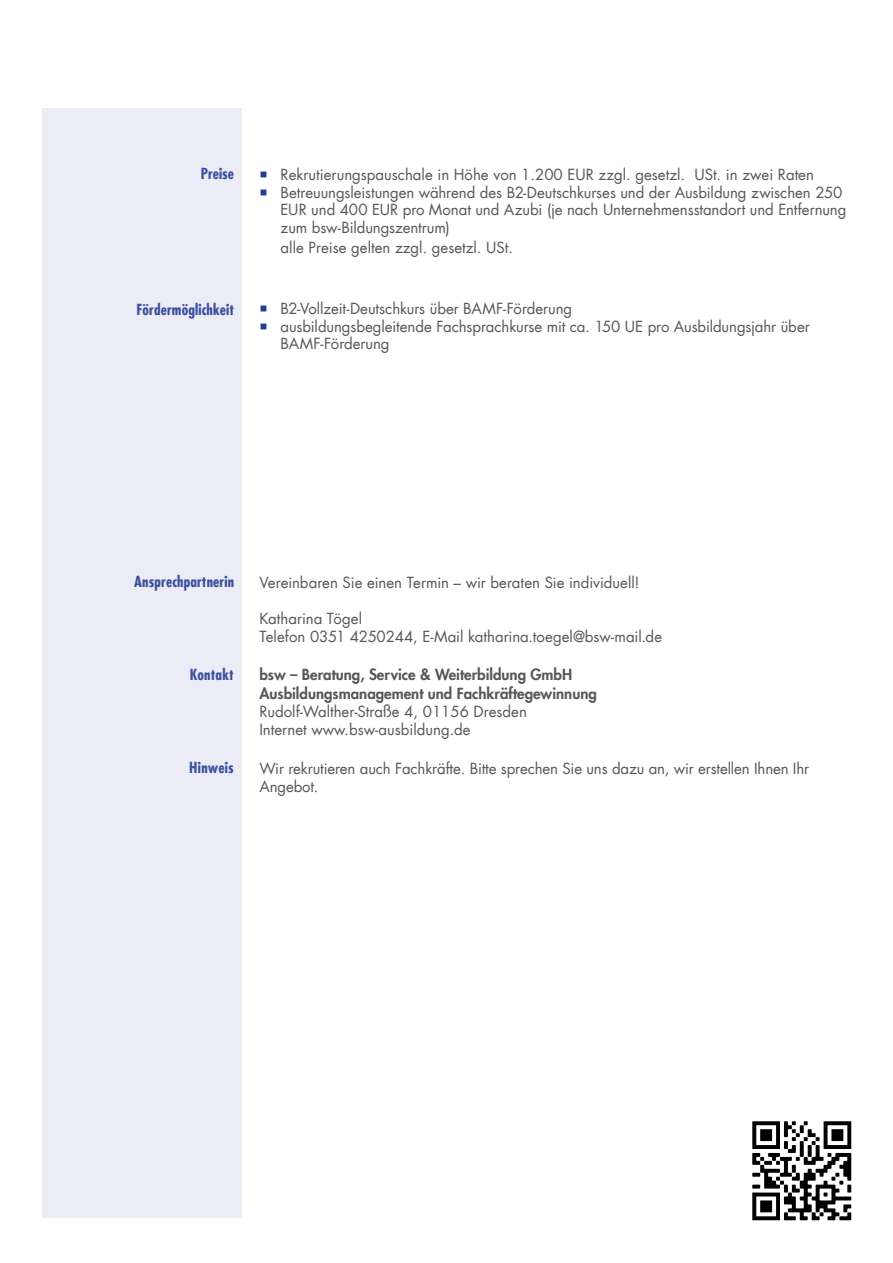
<style>
.page{position:relative;width:893px;height:1263px;background:#fff}
.page>*{position:absolute;margin:0;border:0;box-sizing:border-box;transform-origin:0 0}
.t1{font:15px/17.7px "Futura LT";letter-spacing:-.005em;color:#575756}
.t2{font:800 15px/18px "Futura LT";color:#575756}
.t3{font:700 condensed 15px "Futura LT";letter-spacing:.01em;color:#3a4f9d}
</style>
<div class="page">
<div style="left:43px;top:108px;width:199px;height:1110px;background:#ececf7"></div>
<img style="left:752px;top:1121px;width:100px;height:100px">
<p class="t3" style="left:201px;top:165px;width:35px">Preise</p>
<p class="t1" style="left:281px;top:166px;width:567px">Rekrutierungspauschale in Höhe von 1.200 EUR zzgl. gesetzl. USt. in zwei Raten Betreuungsleistungen während des B2-Deutschkurses und der Ausbildung zwischen 250<br>EUR und 400 EUR pro Monat und Azubi (je nach Unternehmensstandort und Entfernung zum bsw-Bildungszentrum)</p>
<p class="t1" style="left:281px;top:238px;width:234px">alle Preise gelten zzgl. gesetzl. USt.</p>
<p class="t3" style="left:136px;top:300px;width:99px">Fördermöglichkeit</p>
<p class="t1" style="left:281px;top:300px;width:531px">B2-Vollzeit-Deutschkurs über BAMF-Förderung<br>ausbildungsbegleitende Fachsprachkurse mit ca. 150 UE pro Ausbildungsjahr über<br>BAMF-Förderung</p>
<p class="t3" style="left:134px;top:572px;width:101px">Ansprechpartnerin</p>
<p class="t3" style="left:190px;top:665px;width:46px">Kontakt</p>
<p class="t3" style="left:189px;top:758px;width:46px">Hinweis</p>
<p class="t1" style="left:259px;top:573px;width:382px">Vereinbaren Sie einen Termin – wir beraten Sie individuell!</p>
<p class="t1" style="left:259px;top:609px;width:404px">Katharina Tögel<br>Telefon 0351 4250244, E-Mail katharina.toegel@bsw-mail.de</p>
<p class="t2" style="left:259px;top:666px;width:339px">bsw – Beratung, Service &amp; Weiterbildung GmbH<br>Ausbildungsmanagement und Fachkräftegewinnung</p>
<p class="t1" style="left:259px;top:702px;width:269px">Rudolf-Walther-Straße 4, 01156 Dresden<br>Internet www.bsw-ausbildung.de</p>
<p class="t1" style="left:259px;top:759px;width:551px">Wir rekrutieren auch Fachkräfte. Bitte sprechen Sie uns dazu an, wir erstellen Ihnen Ihr<br>Angebot.</p>
</div>
